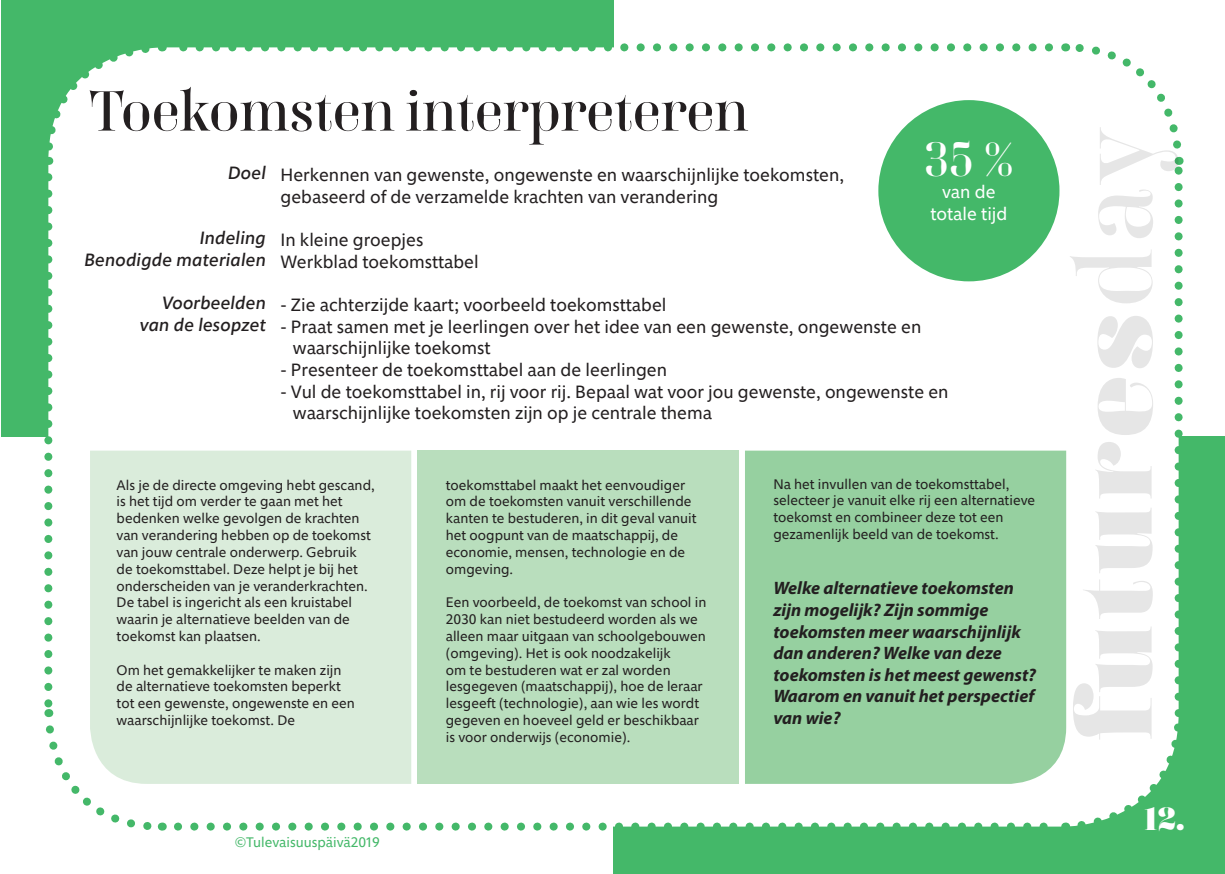
<style>
.page{position:relative;width:1225px;height:874px;background:#fff}
.page>*{position:absolute;margin:0;border:0;box-sizing:border-box;transform-origin:0 0}
.t1{font:56px "Carina Pro";color:#231f20}
.t2{font:48px "Carina Pro";color:#fff}
.t3{font:900 32px "Carina Pro";color:#fff}
.t4{font:18px/21.6px "Morandi";color:#231f20}
.t5{font:italic 700 18px/21.6px "Myriad Pro";color:#231f20}
.t6{font:italic 500 18px "Morandi";color:#231f20}
.t7{font:18px "Morandi";color:#fff}
.t8{font:14px/16.8px "Morandi";color:#231f20}
.t9{font:14px "Morandi";color:#44b869}
</style>
<div class="page">
<div style="left:613px;top:437px;width:612px;height:436px;background:#44b869"></div>
<div style="left:1px;top:0;width:612px;height:437px;background:#44b869"></div>
<div style="left:48px;top:47px;width:1130px;height:779px;background:#fff;border-radius:113px"></div>
<svg style="left:178px;top:822px;width:879px;height:8px"></svg>
<svg style="left:170px;top:43px;width:879px;height:8px"></svg>
<svg style="left:48px;top:47px;width:107px;height:118px"></svg>
<svg style="left:44px;top:177px;width:119px;height:654px"></svg>
<svg style="left:1065px;top:43px;width:121px;height:784px"></svg>
<div style="left:878px;top:100px;width:181px;height:181px;background:#44b869;border-radius:50%"></div>
<div style="left:90px;top:450px;width:321px;height:333px;background:#daecdb"></div>
<div style="left:745px;top:450px;width:321px;height:333px;background:#96d0a0"></div>
<div style="left:417px;top:450px;width:321px;height:333px;background:#b9debd"></div>
<p class="t1" style="left:89px;top:69px;width:661px">Toekomsten interpreteren</p>
<p class="t2" style="left:923px;top:124px;width:94px">35 %</p>
<p class="t7" style="left:942px;top:178px;width:55px">van de</p>
<p class="t7" style="left:930px;top:200px;width:79px">totale tijd</p>
<p class="t6" style="left:228px;top:159px;width:39px">Doel</p>
<p class="t4" style="left:280px;top:163px;width:565px">Herkennen van gewenste, ongewenste en waarschijnlijke toekomsten,</p>
<p class="t4" style="left:280px;top:184px;width:439px">gebaseerd of de verzamelde krachten van verandering</p>
<p class="t4" style="left:280px;top:228px;width:144px">In kleine groepjes</p>
<p class="t4" style="left:280px;top:249px;width:200px">Werkblad toekomsttabel</p>
<p class="t4" style="left:280px;top:292px;width:387px">- Zie achterzijde kaart; voorbeeld toekomsttabel</p>
<p class="t4" style="left:280px;top:314px;width:642px">- Praat samen met je leerlingen over het idee van een gewenste, ongewenste en</p>
<p class="t4" style="left:293px;top:336px;width:199px">waarschijnlijke toekomst</p>
<p class="t4" style="left:280px;top:357px;width:388px">- Presenteer de toekomsttabel aan de leerlingen</p>
<p class="t4" style="left:293px;top:379px;width:657px;text-indent:-12px">- Vul de toekomsttabel in, rij voor rij. Bepaal wat voor jou gewenste, ongewenste en waarschijnlijke toekomsten zijn op je centrale thema</p>
<p class="t6" style="left:200px;top:224px;width:68px">Indeling</p>
<p class="t6" style="left:84px;top:246px;width:183px">Benodigde materialen</p>
<p class="t6" style="left:162px;top:289px;width:106px">Voorbeelden</p>
<p class="t6" style="left:140px;top:311px;width:128px">van de lesopzet</p>
<p class="t8" style="left:117px;top:475px;width:260px">Als je de directe omgeving hebt gescand, is het tijd om verder te gaan met het bedenken welke gevolgen de krachten van verandering hebben op de toekomst van jouw centrale onderwerp. Gebruik de toekomsttabel. Deze helpt je bij het onderscheiden van je veranderkrachten.<br>De tabel is ingericht als een kruistabel waarin je alternatieve beelden van de toekomst kan plaatsen.</p>
<p class="t8" style="left:117px;top:660px;width:240px">Om het gemakkelijker te maken zijn de alternatieve toekomsten beperkt tot een gewenste, ongewenste en een waarschijnlijke toekomst. De</p>
<p class="t9" style="left:235px;top:831px;width:147px">©Tulevaisuuspäivä2019</p>
<p class="t8" style="left:446px;top:475px;width:252px">toekomsttabel maakt het eenvoudiger om de toekomsten vanuit verschillende kanten te bestuderen, in dit geval vanuit het oogpunt van de maatschappij, de economie, mensen, technologie en de omgeving.</p>
<p class="t8" style="left:446px;top:592px;width:262px">Een voorbeeld, de toekomst van school in 2030 kan niet bestudeerd worden als we alleen maar uitgaan van schoolgebouwen (omgeving). Het is ook noodzakelijk<br>om te bestuderen wat er zal worden lesgegeven (maatschappij), hoe de leraar lesgeeft (technologie), aan wie les wordt gegeven en hoeveel geld er beschikbaar is voor onderwijs (economie).</p>
<p class="t8" style="left:773px;top:474px;width:263px">Na het invullen van de toekomsttabel, selecteer je vanuit elke rij een alternatieve toekomst en combineer deze tot een gezamenlijk beeld van de toekomst.</p>
<p class="t5" style="left:773px;top:576px;width:264px">Welke alternatieve toekomsten zijn mogelijk? Zijn sommige toekomsten meer waarschijnlijk dan anderen? Welke van deze toekomsten is het meest gewenst?<br>Waarom en vanuit het perspectief van wie?</p>
<p class="t3" style="left:1144px;top:794px;width:42px">12.</p>
</div>
